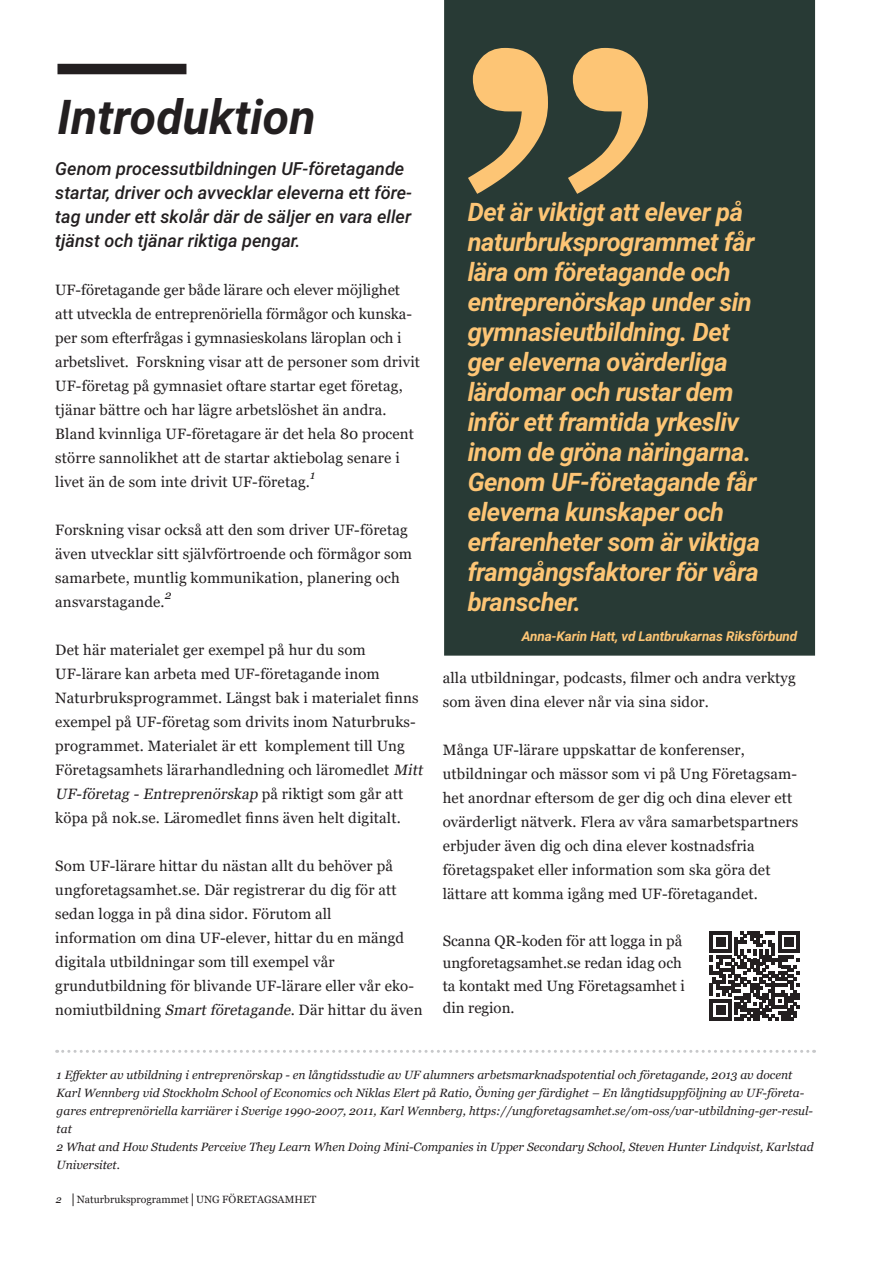
<style>
.page{position:relative;width:893px;height:1263px;background:#fff}
.page>*{position:absolute;margin:0;border:0;box-sizing:border-box;transform-origin:0 0}
.t1{font:553.35px "Georgia";color:#fdc575}
.t2{font:italic 700 48px "Roboto";color:#231f20}
.t3{font:italic 700 25.5px/30px "Roboto";letter-spacing:-.02em;color:#fdc575}
.t4{font:italic 500 18px/24px "Roboto";color:#231f20;text-align:justify}
.t5{font:15px/24px "Georgia";letter-spacing:.01em;color:#231f20}
.t6{font:italic 700 13.5px "Roboto";letter-spacing:-.01em;color:#fdc575}
.t7{font:italic 12px/18px "Georgia";color:#231f20}
.t8{font:10.5px "Georgia";color:#231f20}
.s1{font-style:italic}
</style>
<div class="page">
<svg style="left:57px;top:1050px;width:758px;height:3px"></svg>
<div style="left:445px;top:0;width:369px;height:655px;background:#283a35"></div>
<div style="left:444px;top:0;width:371px;height:656px;border:2px solid #283a35"></div>
<div style="left:57px;top:64px;width:129px;height:10px;background:#231f20"></div>
<svg style="left:710px;top:931px;width:90px;height:90px"></svg>
<p class="t2" style="left:57px;top:83px;width:260px">Introduktion</p>
<p class="t4" style="left:55px;top:156px;width:351px">Genom processutbildningen UF-företagande</p>
<p class="t4" style="left:55px;top:180px;width:358px">startar, driver och avvecklar eleverna ett före&shy;tag under ett skolår där de säljer en vara eller tjänst och tjänar riktiga pengar.</p>
<p class="t5" style="left:55px;top:278px;width:366px">UF-företagande ger både lärare och elever möjlighet att utveckla de entreprenöriella förmågor och kunska&shy;per som efterfrågas i gymnasieskolans läroplan och i arbetslivet. Forskning visar att de personer som drivit UF-företag på gymnasiet oftare startar eget företag, tjänar bättre och har lägre arbetslöshet än andra.<br>Bland kvinnliga UF-företagare är det hela 80 procent större sannolikhet att de startar aktiebolag senare i livet än de som inte drivit UF-företag.</p>
<p class="t7" style="left:310px;top:466px;width:7px">1</p>
<p class="t5" style="left:55px;top:518px;width:358px">Forskning visar också att den som driver UF-företag även utvecklar sitt självförtroende och förmågor som samarbete, muntlig kommunikation, planering och ansvarstagande.</p>
<p class="t7" style="left:165px;top:586px;width:8px">2</p>
<p class="t5" style="left:55px;top:638px;width:312px">Det här materialet ger exempel på hur du som</p>
<p class="t5" style="left:55px;top:662px;width:372px">UF-lärare kan arbeta med UF-företagande inom Naturbruksprogrammet. Längst bak i materialet finns exempel på UF-företag som drivits inom Naturbruks&shy;programmet. Materialet är ett komplement till Ung Företagsamhets lärarhandledning och läromedlet <span class="s1">Mitt UF-företag -Entreprenörskap</span> p å r i k t i g t s o m g å r a t t köpa på nok.se. Läromedlet finns även helt digitalt.</p>
<p class="t5" style="left:55px;top:854px;width:343px">Som UF-lärare hittar du nästan allt du behöver på ungforetagsamhet.se. Där registrerar du dig för att sedan logga in på dina sidor. Förutom all</p>
<p class="t5" style="left:55px;top:926px;width:350px">information om dina UF-elever, hittar du en mängd digitala utbildningar som till exempel vår</p>
<p class="t5" style="left:55px;top:974px;width:369px">grundutbildning för blivande UF-lärare eller vår eko&shy;nomiutbildning <span class="s1">Smartföretagande</span>. Där hittar du även</p>
<p class="t1" style="left:442px;top:-65px;width:228px">”</p>
<p class="t3" style="left:468px;top:196px;width:294px">Det är viktigt att elever på naturbruksprogrammet får lära om företagande och entreprenörskap under sin gymnasieutbildning. Det ger eleverna ovärderliga lärdomar och rustar dem inför ett framtida yrkesliv inom de gröna näringarna.<br>Genom UF-företagande får eleverna kunskaper och erfarenheter som är viktiga framgångsfaktorer för våra branscher.</p>
<p class="t6" style="left:522px;top:626px;width:277px">Anna-Karin Hatt, vd Lantbrukarnas Riksförbund</p>
<p class="t5" style="left:443px;top:666px;width:354px">alla utbildningar, podcasts, filmer och andra verktyg som även dina elever når via sina sidor.</p>
<p class="t5" style="left:443px;top:738px;width:304px">Många UF-lärare uppskattar de konferenser,</p>
<p class="t5" style="left:443px;top:762px;width:357px">utbildningar och mässor som vi på Ung Företagsam&shy;het anordnar eftersom de ger dig och dina elever ett ovärderligt nätverk. Flera av våra samarbetspartners erbjuder även dig och dina elever kostnadsfria</p>
<p class="t5" style="left:443px;top:858px;width:329px">företagspaket eller information som ska göra det</p>
<p class="t5" style="left:443px;top:882px;width:317px">lättare att komma igång med UF-företagandet.</p>
<p class="t5" style="left:443px;top:930px;width:244px;line-height:22.5px">Scanna QR-koden för att logga in på ungforetagsamhet.se redan idag och ta kontakt med Ung Företagsamhet i din region.</p>
<p class="t7" style="left:57px;top:1066px;width:758px">1 Effekter av utbildning i entreprenörskap - en långtidsstudie av UF alumners arbetsmarknadspotential och företagande, 2013 av docent Karl Wennberg vid Stockholm School of Economics och Niklas Elert på Ratio, Övning ger färdighet – En långtidsuppföljning av UF-företa&shy;gares entreprenöriella karriärer i Sverige 1990-2007, 2011, Karl Wennberg, https://ungforetagsamhet.se/om-oss/var-utbildning-ger-resul&shy;tat</p>
<p class="t7" style="left:57px;top:1138px;width:758px">2 What and How Students Perceive They Learn When Doing Mini-Companies in Upper Secondary School, Steven Hunter Lindqvist, Karlstad<br>Universitet.</p>
<p class="t8" style="left:56px;top:1193px;width:262px"><span class="s1">2</span> │Naturbruksprogrammet│UNG FÖRETAGSAMHET</p>
</div>
